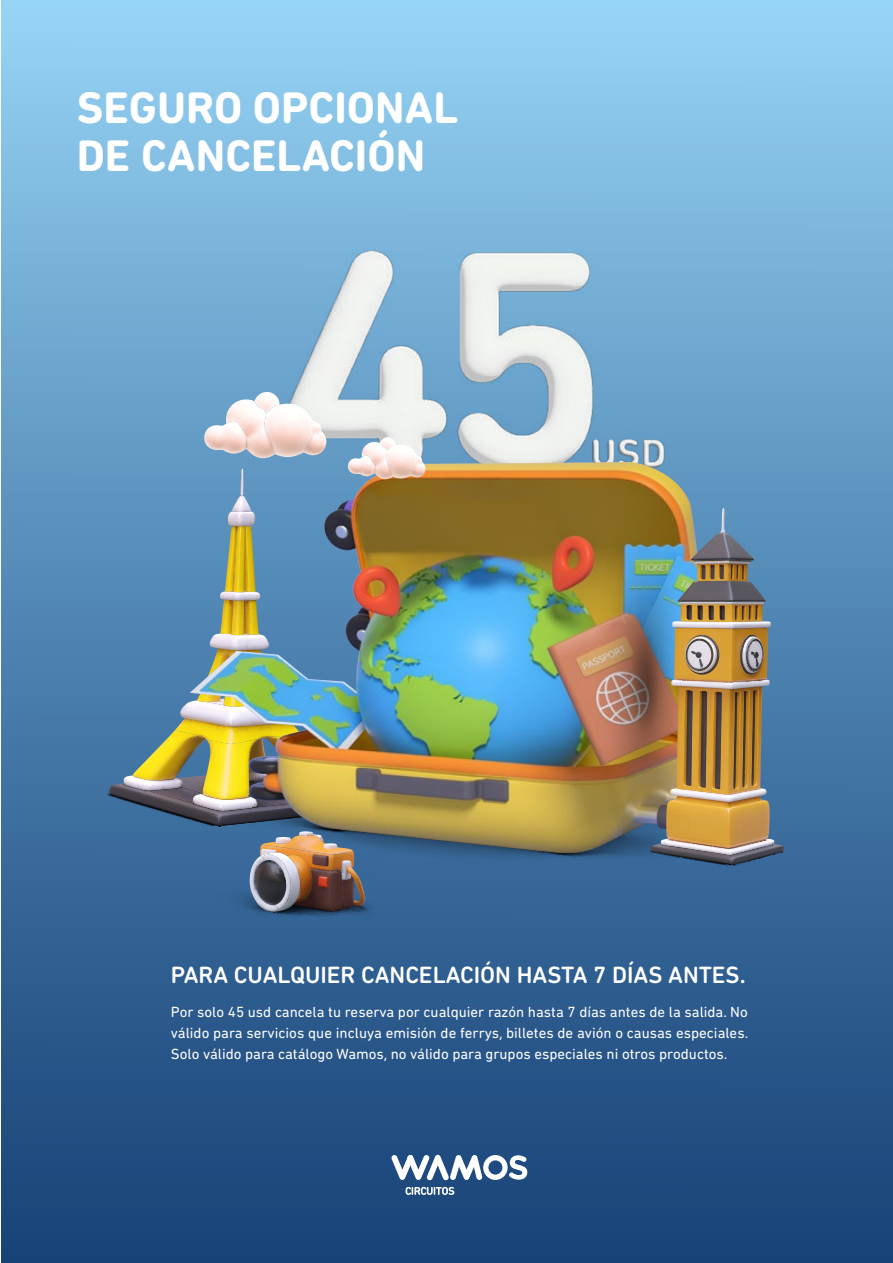
<style>
.page{position:relative;width:893px;height:1263px;background:#fff}
.page>*{position:absolute;margin:0;border:0;box-sizing:border-box;transform-origin:0 0}
.t1{font:700 45px/48px "DIN Next Rounded LT Pro";color:#fff}
.t2{font:500 24px "DIN Next Rounded LT Pro";color:#fff}
.t3{font:15px/21px "DIN Next Rounded LT Pro";color:#fff;text-align:justify}
</style>
<div class="page">
<img style="left:1px;top:0;width:892px;height:1263px">
<svg style="left:2px;top:618px;width:873px;height:363px;background:#336395"></svg>
<img style="left:447px;top:462px;width:283px;height:394px">
<img style="left:522px;top:482px;width:371px;height:422px">
<img style="left:34px;top:392px;width:413px;height:550px">
<svg style="left:391px;top:1154px;width:136px;height:26px"></svg>
<svg style="left:406px;top:1187px;width:48px;height:8px"></svg>
<h1 class="t1" style="left:77px;top:84px;width:383px">SEGURO OPCIONAL<br>DE CANCELACIÓN</h1>
<h2 class="t2" style="left:171px;top:961px;width:576px">PARA CUALQUIER CANCELACIÓN HASTA 7 DÍAS ANTES.</h2>
<p class="t3" style="left:171px;top:1001px;width:579px">Por solo 45 usd cancela tu reserva por cualquier razón hasta 7 días antes de la salida. No válido para servicios que incluya emisión de ferrys, billetes de avión o causas especiales.<br>Solo válido para catálogo Wamos, no válido para grupos especiales ni otros productos.</p>
</div>
